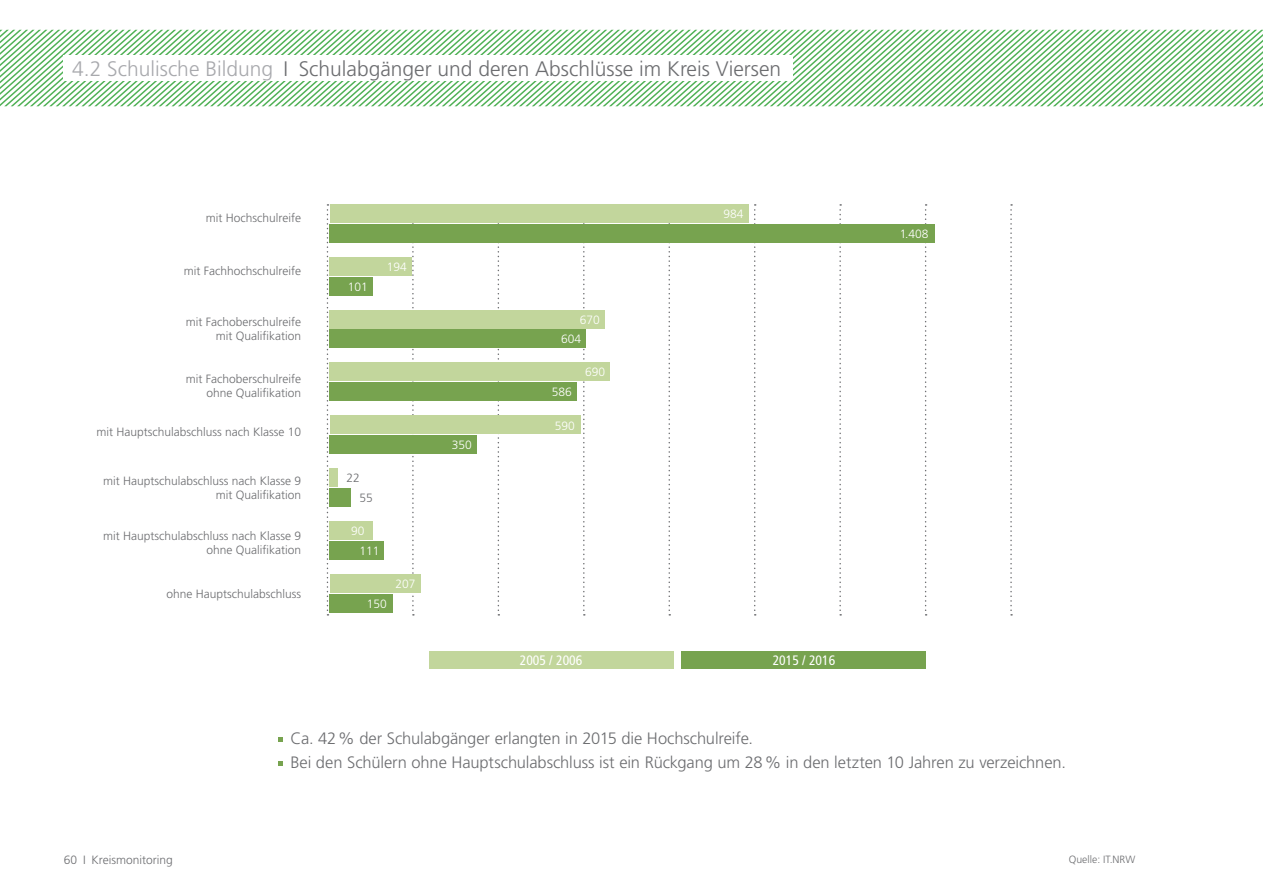
<style>
.page{position:relative;width:1263px;height:893px;background:#fff}
.page>*{position:absolute;margin:0;border:0;box-sizing:border-box;transform-origin:0 0}
.t1{font:300 21px "Frutiger LT Std";color:#6c6d70}
.t2{font:300 21px "Frutiger LT Std";color:#a8a9ad}
.t3{font:300 16.5px/24px "Frutiger LT Std";letter-spacing:-.01em;color:#6c6d70}
.t4{font:condensed 13.65px "Frutiger LT Std";color:#fff}
.t5{font:300 12px/14.4px "Frutiger LT Std";color:#6c6d70;text-align:right}
.t6{font:300 12px "Frutiger LT Std";color:#fff}
.t7{font:300 10.5px "Frutiger LT Std";color:#6c6d70}
.s1{color:#6c6d70}
</style>
<div class="page">
<svg style="left:0;top:30px;width:1263px;height:76px"></svg>
<svg style="left:839px;top:204px;width:2px;height:412px"></svg>
<svg style="left:754px;top:204px;width:2px;height:412px"></svg>
<svg style="left:668px;top:223px;width:2px;height:393px"></svg>
<svg style="left:583px;top:223px;width:2px;height:393px"></svg>
<svg style="left:327px;top:204px;width:1px;height:412px"></svg>
<svg style="left:1010px;top:204px;width:2px;height:412px"></svg>
<svg style="left:498px;top:223px;width:1px;height:393px"></svg>
<svg style="left:412px;top:223px;width:2px;height:393px"></svg>
<svg style="left:925px;top:204px;width:2px;height:412px"></svg>
<div style="left:429px;top:651px;width:244px;height:17px;background:#c2d69c"></div>
<div style="left:682px;top:651px;width:244px;height:17px;background:#77a34f"></div>
<div style="left:330px;top:204px;width:418px;height:19px;background:#c2d69c"></div>
<div style="left:330px;top:224px;width:605px;height:18px;background:#77a34f"></div>
<div style="left:330px;top:257px;width:82px;height:18px;background:#c2d69c"></div>
<div style="left:330px;top:277px;width:43px;height:18px;background:#77a34f"></div>
<div style="left:330px;top:310px;width:275px;height:18px;background:#c2d69c"></div>
<div style="left:330px;top:330px;width:256px;height:18px;background:#77a34f"></div>
<div style="left:330px;top:363px;width:280px;height:18px;background:#c2d69c"></div>
<div style="left:330px;top:383px;width:247px;height:18px;background:#77a34f"></div>
<div style="left:330px;top:416px;width:250px;height:18px;background:#c2d69c"></div>
<div style="left:330px;top:435px;width:147px;height:19px;background:#77a34f"></div>
<div style="left:330px;top:468px;width:8px;height:19px;background:#c2d69c"></div>
<div style="left:330px;top:488px;width:21px;height:18px;background:#77a34f"></div>
<div style="left:330px;top:521px;width:43px;height:18px;background:#c2d69c"></div>
<div style="left:330px;top:541px;width:54px;height:18px;background:#77a34f"></div>
<div style="left:330px;top:574px;width:90px;height:18px;background:#c2d69c"></div>
<div style="left:330px;top:594px;width:63px;height:18px;background:#77a34f"></div>
<svg style="left:278px;top:737px;width:4px;height:4px"></svg>
<svg style="left:278px;top:761px;width:4px;height:4px"></svg>
<div style="left:64px;top:55px;width:729px;height:26px;background:#fff"></div>
<h1 class="t2" style="left:72px;top:57px;width:211px">4.2 Schulische Bildung <span class="s1">IS</span></h1>
<h1 class="t1" style="left:309px;top:57px;width:473px">chulabgänger und deren Abschlüsse im Kreis Viersen</h1>
<p class="t5" style="left:206px;top:210px;width:97px">mit Hochschulreife</p>
<p class="t6" style="left:723px;top:207px;width:22px">984</p>
<p class="t6" style="left:900px;top:227px;width:30px">1.408</p>
<p class="t5" style="left:184px;top:264px;width:119px">mit Fachhochschulreife</p>
<p class="t6" style="left:387px;top:260px;width:22px">194</p>
<p class="t6" style="left:348px;top:280px;width:22px">101</p>
<p class="t5" style="left:186px;top:315px;width:117px">mit Fachoberschulreife mit Qualifikation</p>
<p class="t6" style="left:580px;top:313px;width:22px">670</p>
<p class="t6" style="left:561px;top:332px;width:22px">604</p>
<p class="t5" style="left:186px;top:372px;width:117px">mit Fachoberschulreife ohne Qualifikation</p>
<p class="t6" style="left:552px;top:385px;width:22px">586</p>
<p class="t6" style="left:585px;top:365px;width:22px">690</p>
<p class="t5" style="left:96px;top:425px;width:206px">mit Hauptschulabschluss nach Klasse 10</p>
<p class="t6" style="left:452px;top:438px;width:22px">350</p>
<p class="t6" style="left:555px;top:419px;width:22px">590</p>
<p class="t5" style="left:103px;top:474px;width:200px">mit Hauptschulabschluss nach Klasse 9 mit Qualifikation</p>
<p class="t5" style="left:103px;top:528px;width:200px">mit Hauptschulabschluss nach Klasse 9 ohne Qualifikation</p>
<p class="t5" style="left:346px;top:471px;width:15px">22</p>
<p class="t5" style="left:360px;top:491px;width:15px">55</p>
<p class="t6" style="left:351px;top:524px;width:15px">90</p>
<p class="t6" style="left:359px;top:544px;width:22px">111</p>
<p class="t5" style="left:166px;top:586px;width:136px">ohne Hauptschulabschluss</p>
<p class="t6" style="left:367px;top:597px;width:22px">150</p>
<p class="t6" style="left:395px;top:577px;width:22px">207</p>
<p class="t4" style="left:520px;top:652px;width:64px">2005 / 2006</p>
<p class="t4" style="left:773px;top:652px;width:64px">2015 / 2016</p>
<p class="t5" style="left:64px;top:852px;width:20px">60 IK</p>
<p class="t5" style="left:99px;top:852px;width:75px">reismonitoring</p>
<h2 class="t3" style="left:290px;top:726px;width:777px">Ca. 42% der Schulabgänger erlangten in 2015 die Hochschulreife.<br>Bei den Schülern ohne Hauptschulabschluss ist ein Rückgang um 28% in den letzten 10 Jahren zu verzeichnen.</h2>
<p class="t7" style="left:1069px;top:853px;width:68px">Quelle: IT.NRW</p>
</div>
